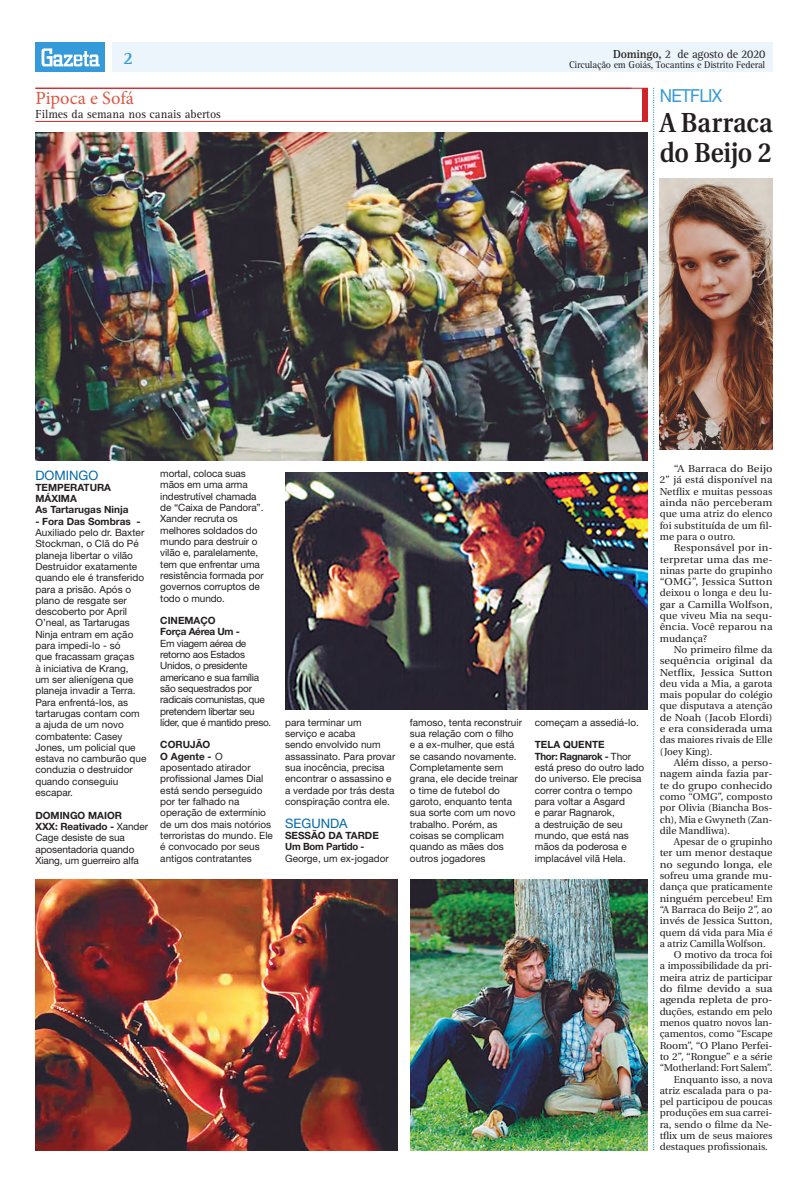
<style>
.page{position:relative;width:808px;height:1191px;background:#fff}
.page>*{position:absolute;margin:0;border:0;box-sizing:border-box;transform-origin:0 0}
.Manchete{font:600 27.5px/30px "Utopia";letter-spacing:-.01em;color:#231f20;scale:.91 1}
.t1{font:18.6px "Minion Pro";color:#d95842}
.Retranca{font:18px "Helvetica Neue";letter-spacing:-.04em;color:#349ada;scale:.95 1}
.t2{font:700 18px "Rotis Serif";color:#349ada}
.Tit_Colunas{font:13px "Helvetica Neue";color:#0067aa}
.txt_colunas{font:13px "Helvetica Neue";color:#0067aa}
.t3{font:12px "Rotis Serif";color:#231f20}
.t4{font:12px "Rotis Serif";letter-spacing:-.02em;color:#231f20}
.txt_colunas-2{font:10px/11.3px "Helvetica Neue";color:#231f20}
.TExto_Corrido{font:10px/11.3px "Utopia";color:#231f20;text-align:justify}
.txt_colunas-3{font:10px/11.3px "Helvetica Neue";letter-spacing:-.03em;color:#231f20}
.TExto_Corrido-2{font:10px/11.3px "Utopia";color:#231f20;text-align:justify;scale:1.06 1}
.TExto_Corrido-3{font:10px/11.3px "Utopia";color:#231f20;text-align:justify;scale:1.1 1}
.TExto_Corrido-4{font:10px/11.3px "Utopia";color:#231f20;text-align:justify;scale:1.07 1}
.txt_colunas-4{font:700 10px/11.3px "Helvetica Neue";color:#231f20}
.t5{font:10px "Rotis Serif";letter-spacing:-.02em;color:#231f20}
.s1{font-weight:700}
</style>
<div class="page">
<div style="left:112px;top:43px;width:660px;height:29px;background:#ebf5fb"></div>
<div style="left:35px;top:43px;width:70px;height:29px;background:#349ada"></div>
<svg style="left:42px;top:48px;width:58px;height:18px"></svg>
<svg style="left:653px;top:88px;width:1px;height:1062px"></svg>
<div style="left:643px;top:88px;width:5px;height:34px;background:#d1232a"></div>
<hr style="left:35px;top:88px;width:613px;height:1px;background:#d1232a">
<hr style="left:35px;top:121px;width:612px;height:1px;background:#d1232a">
<img style="left:35px;top:133px;width:613px;height:328px">
<img style="left:35px;top:879px;width:363px;height:271px">
<img style="left:410px;top:879px;width:238px;height:271px">
<img style="left:285px;top:472px;width:363px;height:237px">
<img style="left:660px;top:178px;width:112px;height:271px">
<p class="t2" style="left:123px;top:48px;width:12px">2</p>
<p class="t1" style="left:35px;top:85px;width:100px">Pipoca e Sofá</p>
<p class="t3" style="left:35px;top:107px;width:187px">Filmes da semana nos canais abertos</p>
<p class="t4" style="left:613px;top:47px;width:154px"><span class="s1">Domingo,</span> 2 de agosto de 2020</p>
<p class="t5" style="left:569px;top:59px;width:198px">Circulação em Goiás, Tocantins e Distrito Federal</p>
<p class="Retranca" style="left:660px;top:85px;width:68px">NETFLIX</p>
<p class="Manchete" style="left:660px;top:108px;width:126px">A Barraca do Beijo 2</p>
<p class="Tit_Colunas" style="left:35px;top:467px;width:64px">DOMINGO</p>
<p class="txt_colunas-4" style="left:35px;top:481px;width:77px">TEMPERATURA<br>MÁXIMA</p>
<p class="txt_colunas-4" style="left:35px;top:504px;width:95px">As Tartarugas Ninja</p>
<p class="txt_colunas-2" style="left:35px;top:515px;width:112px"><span class="s1">- Fora Das Sombras -<br></span>Auxiliado pelo dr. Baxter<br>Stockman, o Clã do Pé planeja libertar o vilão<br>Destruidor exatamente quando ele é transferido para a prisão. Após o plano de resgate ser descoberto por April<br>O’neal, as Tartarugas<br>Ninja entram em ação para impedi-lo - só<br>que fracassam graças<br>à iniciativa de Krang,<br>um ser alienígena que planeja invadir a Terra.<br>Para enfrentá-los, as tartarugas contam com a ajuda de um novo combatente: Casey<br>Jones, um policial que estava no camburão que conduzia o destruidor quando conseguiu escapar.</p>
<p class="txt_colunas-4" style="left:35px;top:809px;width:88px">DOMINGO MAIOR</p>
<p class="txt_colunas-2" style="left:35px;top:820px;width:114px"><span class="s1">XXX: Reativado -</span> Xander<br>Cage desiste de sua aposentadoria quando<br>Xiang, um guerreiro alfa</p>
<p class="txt_colunas-2" style="left:160px;top:468px;width:105px">mortal, coloca suas mãos em uma arma indestrutível chamada de “Caixa de Pandora”.<br>Xander recruta os melhores soldados do mundo para destruir o vilão e, paralelamente, tem que enfrentar uma resistência formada por governos corruptos de todo o mundo.</p>
<p class="txt_colunas-4" style="left:160px;top:614px;width:57px">CINEMAÇO</p>
<p class="txt_colunas-3" style="left:160px;top:626px;width:112px"><span class="s1">Força Aérea Um -<br></span>Em viagem aérea de retorno aos Estados<br>Unidos, o presidente americano e sua família são sequestrados por radicais comunistas, que pretendem libertar seu líder, que é mantido preso.</p>
<p class="txt_colunas-4" style="left:160px;top:739px;width:52px">CORUJÃO</p>
<p class="txt_colunas-2" style="left:160px;top:750px;width:114px"><span class="s1">O Agente -</span> O aposentado atirador profissional James Dial está sendo perseguido por ter falhado na operação de extermínio de um dos mais notórios terroristas do mundo. Ele é convocado por seus antigos contratantes</p>
<p class="txt_colunas-2" style="left:285px;top:716px;width:112px">para terminar um serviço e acaba<br>sendo envolvido num assassinato. Para provar sua inocência, precisa encontrar o assassino e a verdade por trás desta conspiração contra ele.</p>
<p class="txt_colunas" style="left:285px;top:815px;width:64px">SEGUNDA</p>
<p class="txt_colunas-4" style="left:285px;top:829px;width:95px">SESSÃO DA TARDE</p>
<p class="txt_colunas-2" style="left:285px;top:841px;width:105px"><span class="s1">Um Bom Partido -<br></span>George, um ex-jogador</p>
<p class="txt_colunas-2" style="left:410px;top:716px;width:114px">famoso, tenta reconstruir sua relação com o filho<br>e a ex-mulher, que está se casando novamente.<br>Completamente sem grana, ele decide treinar o time de futebol do garoto, enquanto tenta sua sorte com um novo trabalho. Porém, as coisas se complicam quando as mães dos outros jogadores</p>
<p class="txt_colunas-2" style="left:535px;top:716px;width:106px">começam a assediá-lo.</p>
<p class="txt_colunas-4" style="left:535px;top:739px;width:71px">TELA QUENTE</p>
<p class="txt_colunas-2" style="left:535px;top:750px;width:111px"><span class="s1">Thor: Ragnarok -</span> Thor está preso do outro lado do universo. Ele precisa correr contra o tempo para voltar a Asgard<br>e parar Ragnarok,<br>a destruição de seu mundo, que está nas mãos da poderosa e implacável vilã Hela.</p>
<p class="TExto_Corrido-3" style="left:660px;top:463px;width:104px;text-indent:14px">“A Barraca do Beijo 2” já está disponível na Netflix e muitas pessoas ainda não perceberam que uma atriz do elenco foi substituída de um fil&shy;me para o outro.</p>
<p class="TExto_Corrido-2" style="left:660px;top:542px;width:108px;text-indent:14px">Responsável por in&shy;terpretar uma das me&shy;ninas parte do grupinho “OMG”, Jessica Sutton deixou o longa e deu lu&shy;gar a Camilla Wolfson, que viveu Mia na sequ&shy;ência. Você reparou na mudança?</p>
<p class="TExto_Corrido" style="left:660px;top:644px;width:114px;text-indent:14px">No primeiro filme da sequência original da Netflix, Jessica Sutton deu vida a Mia, a garota mais popular do colégio que disputava a atenção de Noah (Jacob Elordi) e era considerada uma das maiores rivais de Elle (Joey King).</p>
<p class="TExto_Corrido-4" style="left:660px;top:757px;width:107px;text-indent:14px">Além disso, a perso&shy;nagem ainda fazia par&shy;te do grupo conhecido como “OMG”, composto por Olivia (Biancha Bos&shy;ch), Mia e Gwyneth (Zan&shy;dile Mandliwa).</p>
<p class="TExto_Corrido" style="left:660px;top:836px;width:114px;text-indent:14px">Apesar de o grupinho ter um menor destaque no segundo longa, ele sofreu uma grande mu&shy;dança que praticamente ninguém percebeu! Em “A Barraca do Beijo 2”, ao invés de Jessica Sutton, quem dá vida para Mia é a atriz Camilla Wolfson.</p>
<p class="TExto_Corrido" style="left:660px;top:949px;width:114px;text-indent:14px">O motivo da troca foi a impossibilidade da pri&shy;meira atriz de participar do filme devido a sua agenda repleta de pro&shy;duções, estando em pelo menos quatro novos lan&shy;çamentos, como “Escape Room”, “O Plano Perfei&shy;to 2”, “Rongue” e a série “Motherland: Fort Salem”.</p>
<p class="TExto_Corrido" style="left:660px;top:1073px;width:114px;text-indent:14px">Enquanto isso, a nova atriz escalada para o pa&shy;pel participou de poucas produções em sua carrei&shy;ra, sendo o filme da Ne&shy;tflix um de seus maiores destaques profissionais.</p>
</div>
